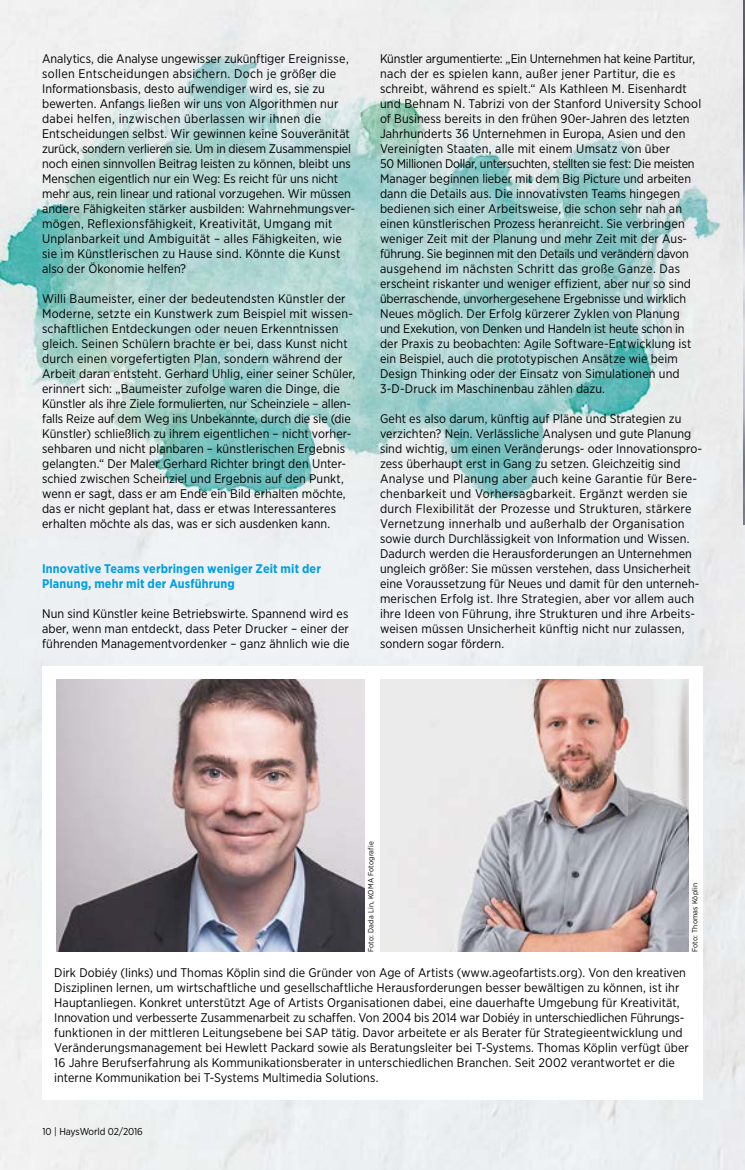
<style>
.page{position:relative;width:745px;height:1170px;background:#fff}
.page>*{position:absolute;margin:0;border:0;box-sizing:border-box;transform-origin:0 0}
.t1{font:12.5px/15px "Gotham Narrow";letter-spacing:.005em;color:#000}
.t2{font:700 12.5px/15px "Gotham Narrow";letter-spacing:.01em;color:#009ee3}
.t3{font:10px "Gotham Narrow";letter-spacing:-.01em;color:#000}
.t4{font:7.5px "Gotham Narrow";letter-spacing:.02em;color:#000}
</style>
<div class="page">
<img style="left:0;top:0;width:744px;height:1169px">
<div style="left:43px;top:666px;width:659px;height:433px;background:#fff"></div>
<img style="left:56px;top:679px;width:309px;height:272px">
<img style="left:380px;top:679px;width:308px;height:272px">
<img style="left:743px;top:0;width:1px;height:524px">
<p class="t1" style="left:42px;top:50px;width:314px">Analytics, die Analyse ungewisser zukünftiger Ereignisse, sollen Entscheidungen absichern. Doch je größer die Informationsbasis, desto aufwendiger wird es, sie zu bewerten. Anfangs ließen wir uns von Algorithmen nur dabei helfen, inzwischen überlassen wir ihnen die Entscheidungen selbst. Wir gewinnen keine Souveränität zurück, sondern verlieren sie. Um in diesem Zusammenspiel noch einen sinnvollen Beitrag leisten zu können, bleibt uns Menschen eigentlich nur ein Weg: Es reicht für uns nicht mehr aus, rein linear und rational vorzugehen. Wir müssen andere Fähigkeiten stärker ausbilden: Wahrnehmungsver&shy;mögen, Reflexionsfähigkeit, Kreativität, Umgang mit Unplanbarkeit und Ambiguität – alles Fähigkeiten, wie sie im Künstlerischen zu Hause sind. Könnte die Kunst also der Ökonomie helfen?</p>
<p class="t1" style="left:42px;top:290px;width:314px">Willi Baumeister, einer der bedeutendsten Künstler der Moderne, setzte ein Kunstwerk zum Beispiel mit wissen&shy;schaftlichen Entdeckungen oder neuen Erkenntnissen gleich. Seinen Schülern brachte er bei, dass Kunst nicht durch einen vorgefertigten Plan, sondern während der Arbeit daran entsteht. Gerhard Uhlig, einer seiner Schüler, erinnert sich: „Baumeister zufolge waren die Dinge, die Künstler als ihre Ziele formulierten, nur Scheinziele – allen&shy;falls Reize auf dem Weg ins Unbekannte, durch die sie (die Künstler) schließlich zu ihrem eigentlichen – nicht vorher&shy;sehbaren und nicht planbaren – künstlerischen Ergebnis gelangten.“ Der Maler Gerhard Richter bringt den Unter&shy;schied zwischen Scheinziel und Ergebnis auf den Punkt, wenn er sagt, dass er am Ende ein Bild erhalten möchte, das er nicht geplant hat, dass er etwas Interessanteres erhalten möchte als das, was er sich ausdenken kann.</p>
<p class="t2" style="left:42px;top:560px;width:280px">Innovative Teams verbringen weniger Zeit mit der<br>Planung, mehr mit der Ausführung</p>
<p class="t1" style="left:42px;top:605px;width:309px;text-align:justify">Nun sind Künstler keine Betriebswirte. Spannend wird es aber, wenn man entdeckt, dass Peter Drucker – einer der führenden Managementvordenker – ganz ähnlich wie die</p>
<p class="t1" style="left:380px;top:50px;width:322px">Künstler argumentierte: „Ein Unternehmen hat keine Partitur, nach der es spielen kann, außer jener Partitur, die es schreibt, während es spielt.“ Als Kathleen M. Eisenhardt und Behnam N. Tabrizi von der Stanford University School of Business bereits in den frühen 90er-Jahren des letzten Jahrhunderts 36 Unternehmen in Europa, Asien und den Vereinigten Staaten, alle mit einem Umsatz von über<br>50 Millionen Dollar, untersuchten, stellten sie fest: Die meisten Manager beginnen lieber mit dem Big Picture und arbeiten dann die Details aus. Die innovativsten Teams hingegen bedienen sich einer Arbeitsweise, die schon sehr nah an einen künstlerischen Prozess heranreicht. Sie verbringen weniger Zeit mit der Planung und mehr Zeit mit der Aus&shy;führung. Sie beginnen mit den Details und verändern davon ausgehend im nächsten Schritt das große Ganze. Das erscheint riskanter und weniger effizient, aber nur so sind überraschende, unvorhergesehene Ergebnisse und wirklich Neues möglich. Der Erfolg kürzerer Zyklen von Planung und Exekution, von Denken und Handeln ist heute schon in der Praxis zu beobachten: Agile Software-Entwicklung ist ein Beispiel, auch die prototypischen Ansätze wie beim Design Thinking oder der Einsatz von Simulationen und 3-D-Druck im Maschinenbau zählen dazu.</p>
<p class="t1" style="left:380px;top:410px;width:323px">Geht es also darum, künftig auf Pläne und Strategien zu verzichten? Nein. Verlässliche Analysen und gute Planung sind wichtig, um einen Veränderungs- oder Innovationspro&shy;zess überhaupt erst in Gang zu setzen. Gleichzeitig sind Analyse und Planung aber auch keine Garantie für Bere&shy;chenbarkeit und Vorhersagbarkeit. Ergänzt werden sie durch Flexibilität der Prozesse und Strukturen, stärkere Vernetzung innerhalb und außerhalb der Organisation sowie durch Durchlässigkeit von Information und Wissen.<br>Dadurch werden die Herausforderungen an Unternehmen ungleich größer: Sie müssen verstehen, dass Unsicherheit eine Voraussetzung für Neues und damit für den unterneh&shy;merischen Erfolg ist. Ihre Strategien, aber vor allem auch ihre Ideen von Führung, ihre Strukturen und ihre Arbeits&shy;weisen müssen Unsicherheit künftig nicht nur zulassen, sondern sogar fördern.</p>
<p class="t4" style="left:366px;top:952px;width:112px;rotate:-90deg">Foto: Dada Lin, KOMA Fotografie</p>
<p class="t4" style="left:690px;top:952px;width:70px;rotate:-90deg">Foto: Thomas Köplin</p>
<p class="t1" style="left:54px;top:965px;width:635px">Dirk Dobiéy (links) und Thomas Köplin sind die Gründer von Age of Artists (www.ageofartists.org). Von den kreativen Disziplinen lernen, um wirtschaftliche und gesellschaftliche Herausforderungen besser bewältigen zu können, ist ihr Hauptanliegen. Konkret unterstützt Age of Artists Organisationen dabei, eine dauerhafte Umgebung für Kreativität, Innovation und verbesserte Zusammenarbeit zu schaffen. Von 2004 bis 2014 war Dobiéy in unterschiedlichen Führungs&shy;funktionen in der mittleren Leitungsebene bei SAP tätig. Davor arbeitete er als Berater für Strategieentwicklung und Veränderungsmanagement bei Hewlett Packard sowie als Beratungsleiter bei T-Systems. Thomas Köplin verfügt über 16 Jahre Berufserfahrung als Kommunikationsberater in unterschiedlichen Branchen. Seit 2002 verantwortet er die interne Kommunikation bei T-Systems Multimedia Solutions.</p>
<p class="t3" style="left:43px;top:1125px;width:102px">10 | HaysWorld 02/2016</p>
</div>
